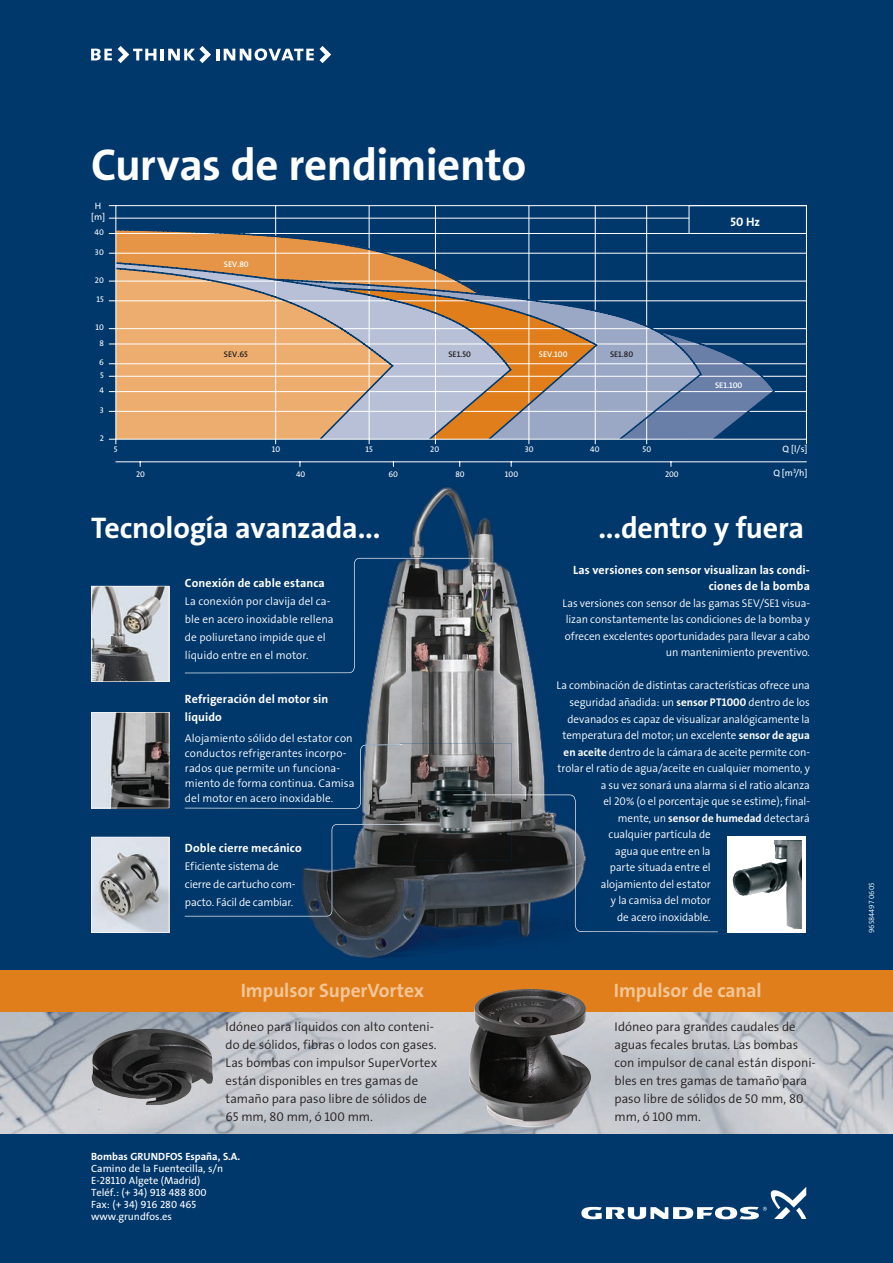
<style>
.page{position:relative;width:893px;height:1263px;background:#fff}
.page>*{position:absolute;margin:0;border:0;box-sizing:border-box;transform-origin:0 0}
.t1{font:45px "The Sans Grundfos 7 B";letter-spacing:-.01em;color:#fff}
.t2{font:30px "The Sans Grundfos 7 B";letter-spacing:-.01em;color:#fff}
.t3{font:19.5px "The Sans Grundfos 7 B";letter-spacing:-.005em;color:#f3c597}
.t4{font:12.75px/18px "The Sans Grundfos 4 SL";color:#231f20}
.t5{font:12.3px "The Sans Grundfos 7 B";color:#fff}
.t6{font:12px/18px "The Sans Grundfos 7 B";letter-spacing:.01em;color:#fff}
.t7{font:11.25px/18px "The Sans Grundfos 4 SL";letter-spacing:-.005em;color:#fff}
.t8{font:10.5px/12px "The Sans Grundfos 5 R";color:#fff}
.t9{font:10.5px "The Sans Grundfos 7 B";color:#fff}
.t10{font:9.3px/10.4px "The Sans Grundfos 5 R";color:#fff;text-align:center}
.t11{font:8.25px "The Sans Grundfos 5 R";color:#fff}
.t12{font:8.25px "The Sans Grundfos 6 SB";color:#fff}
.t13{font:8.25px "The Sans Grundfos 6 SB";color:#231f20}
.t14{font:7.5px "The Sans Grundfos 4 SL";color:#fff}
.s1{font-family:"The Sans Grundfos 7 B"}
</style>
<div class="page">
<div style="left:0;top:119px;width:892px;height:1030px;background:#00386c"></div>
<img style="left:0;top:1011px;width:892px;height:123px">
<img style="left:273px;top:487px;width:317px;height:448px">
<div style="left:0;top:0;width:892px;height:124px;background:#00386c"></div>
<div style="left:0;top:1134px;width:892px;height:128px;background:#00386c"></div>
<svg style="left:581px;top:1188px;width:224px;height:30px"></svg>
<svg style="left:91px;top:49px;width:21px;height:11px"></svg>
<svg style="left:118px;top:46px;width:195px;height:17px"></svg>
<svg style="left:319px;top:46px;width:12px;height:17px"></svg>
<hr style="left:275px;top:205px;width:1px;height:234px;background:#fff">
<hr style="left:369px;top:205px;width:1px;height:234px;background:#fff">
<hr style="left:435px;top:205px;width:1px;height:234px;background:#fff">
<hr style="left:528px;top:205px;width:1px;height:234px;background:#fff">
<hr style="left:594px;top:205px;width:1px;height:234px;background:#fff">
<svg style="left:620px;top:439px;width:153px;height:5px"></svg>
<hr style="left:646px;top:205px;width:1px;height:234px;background:#fff">
<hr style="left:116px;top:411px;width:690px;height:1px;background:#fff">
<hr style="left:116px;top:391px;width:690px;height:1px;background:#fff">
<hr style="left:116px;top:376px;width:690px;height:1px;background:#fff">
<hr style="left:116px;top:363px;width:690px;height:1px;background:#fff">
<hr style="left:116px;top:343px;width:690px;height:1px;background:#fff">
<hr style="left:116px;top:328px;width:690px;height:1px;background:#fff">
<hr style="left:116px;top:300px;width:690px;height:1px;background:#fff">
<hr style="left:116px;top:281px;width:690px;height:1px;background:#fff">
<hr style="left:116px;top:253px;width:690px;height:1px;background:#fff">
<svg style="left:109px;top:233px;width:486px;height:211px"></svg>
<hr style="left:116px;top:218px;width:572px;height:1px;background:#fff">
<svg style="left:114px;top:228px;width:662px;height:165px"></svg>
<div style="left:688px;top:205px;width:118px;height:29px;border:1px solid #fff"></div>
<svg style="left:268px;top:277px;width:508px;height:160px"></svg>
<hr style="left:116px;top:461px;width:690px;height:1px;background:#fff">
<div style="left:115px;top:205px;width:691px;height:234px;border:1px solid #fff"></div>
<svg style="left:91px;top:585px;width:78px;height:96px;background:#a5a8ad"></svg>
<svg style="left:91px;top:836px;width:78px;height:96px;background:#b8bcc1"></svg>
<svg style="left:91px;top:712px;width:78px;height:96px;background:#898b8d"></svg>
<img style="left:377px;top:488px;width:208px;height:458px">
<img style="left:92px;top:1028px;width:121px;height:76px">
<div style="left:0;top:969px;width:892px;height:42px;background:#df7e1a"></div>
<img style="left:468px;top:988px;width:122px;height:139px">
<svg style="left:185px;top:557px;width:299px;height:116px"></svg>
<svg style="left:185px;top:744px;width:405px;height:187px"></svg>
<svg style="left:727px;top:836px;width:78px;height:96px;background:#babebf"></svg>
<h1 class="t1" style="left:91px;top:141px;width:436px">Curvas de rendimiento</h1>
<p class="t10" style="left:91px;top:201px;width:16px">H [m]</p>
<p class="t11" style="left:95px;top:228px;width:11px">40</p>
<p class="t11" style="left:95px;top:248px;width:10px">30</p>
<p class="t11" style="left:95px;top:275px;width:10px">20</p>
<p class="t11" style="left:96px;top:295px;width:9px">15</p>
<p class="t11" style="left:95px;top:323px;width:10px">10</p>
<p class="t11" style="left:99px;top:338px;width:6px">8</p>
<p class="t11" style="left:99px;top:358px;width:6px">6</p>
<p class="t11" style="left:100px;top:370px;width:5px">5</p>
<p class="t11" style="left:99px;top:386px;width:6px">4</p>
<p class="t11" style="left:100px;top:406px;width:6px">3</p>
<p class="t11" style="left:100px;top:433px;width:6px">2</p>
<p class="t12" style="left:224px;top:259px;width:26px">SEV.80</p>
<p class="t13" style="left:224px;top:350px;width:25px">SEV.65</p>
<p class="t13" style="left:448px;top:350px;width:24px">SE1.50</p>
<p class="t13" style="left:609px;top:350px;width:25px">SE1.80</p>
<p class="t12" style="left:538px;top:350px;width:30px">SEV.100</p>
<p class="t11" style="left:114px;top:445px;width:5px">5</p>
<p class="t11" style="left:272px;top:445px;width:10px">10</p>
<p class="t11" style="left:365px;top:445px;width:9px">15</p>
<p class="t11" style="left:430px;top:445px;width:10px">20</p>
<p class="t11" style="left:524px;top:445px;width:10px">30</p>
<p class="t11" style="left:590px;top:445px;width:11px">40</p>
<p class="t11" style="left:642px;top:445px;width:10px">50</p>
<p class="t11" style="left:136px;top:469px;width:10px">20</p>
<p class="t11" style="left:296px;top:469px;width:11px">40</p>
<p class="t11" style="left:388px;top:469px;width:11px">60</p>
<p class="t11" style="left:455px;top:469px;width:11px">80</p>
<p class="t11" style="left:504px;top:469px;width:15px">100</p>
<p class="t11" style="left:664px;top:469px;width:15px">200</p>
<p class="t5" style="left:730px;top:215px;width:31px">50 Hz</p>
<p class="t12" style="left:714px;top:380px;width:29px">SE1.100</p>
<p class="t10" style="left:782px;top:444px;width:26px">Q [l/s]</p>
<p class="t10" style="left:773px;top:468px;width:36px">Q [m<sup>3</sup>/h]</p>
<h2 class="t2" style="left:91px;top:512px;width:291px">Tecnología avanzada...</h2>
<h2 class="t2" style="left:598px;top:512px;width:207px">...dentro y fuera</h2>
<p class="t6" style="left:185px;top:574px;width:141px">Conexión de cable estanca</p>
<p class="t7" style="left:185px;top:593px;width:150px">La conexión por clavija del ca&shy;ble en acero inoxidable rellena de poliuretano impide que el líquido entre en el motor.</p>
<p class="t6" style="left:185px;top:690px;width:145px">Refrigeración del motor sin líquido</p>
<p class="t7" style="left:185px;top:731px;width:171px;line-height:15px">Alojamiento sólido del estator con conductos refrigerantes incorpo&shy;rados que permite un funciona&shy;miento de forma continua. Camisa del motor en acero inoxidable.</p>
<p class="t6" style="left:185px;top:838px;width:118px">Doble cierre mecánico</p>
<p class="t7" style="left:185px;top:857px;width:112px">Eficiente sistema de cierre de cartucho com&shy;pacto. Fácil de cambiar.</p>
<p class="t6" style="left:572px;top:562px;width:238px;line-height:16.5px;text-align:right">Las versiones con sensor visualizan las condi&shy;ciones de la bomba</p>
<p class="t7" style="left:562px;top:595px;width:249px;line-height:16.5px;text-align:right">Las versiones con sensor de las gamas SEV/SE1 visua&shy;lizan constantemente las condiciones de la bomba y ofrecen excelentes oportunidades para llevar a cabo un mantenimiento preventivo.</p>
<p class="t7" style="left:556px;top:677px;width:255px">La combinación de distintas características ofrece una</p>
<p class="t7" style="left:569px;top:693px;width:242px">seguridad añadida: un <span class="s1">sensor PT1000</span> dentro de los</p>
<p class="t7" style="left:567px;top:710px;width:244px">devanados es capaz de visualizar analógicamente la</p>
<p class="t7" style="left:562px;top:726px;width:249px">temperatura del motor; un excelente <span class="s1">sensor de agua</span></p>
<p class="t7" style="left:563px;top:743px;width:248px"><span class="s1">en aceite</span> dentro de la cámara de aceite permite con-</p>
<p class="t7" style="left:557px;top:759px;width:254px">trolar el ratio de agua/aceite en cualquier momento, y</p>
<p class="t7" style="left:600px;top:776px;width:211px">a su vez sonará una alarma si el ratio alcanza</p>
<p class="t7" style="left:603px;top:792px;width:208px">el 20% (o el porcentaje que se estime); final-</p>
<p class="t7" style="left:617px;top:809px;width:193px">mente, un <span class="s1">sensor de humedad</span> detectará</p>
<p class="t7" style="left:608px;top:825px;width:104px">cualquier partícula de</p>
<p class="t7" style="left:614px;top:842px;width:97px">agua que entre en la</p>
<p class="t7" style="left:609px;top:858px;width:102px">parte situada entre el</p>
<p class="t7" style="left:600px;top:875px;width:111px">alojamiento del estator</p>
<p class="t7" style="left:610px;top:891px;width:101px">y la camisa del motor</p>
<p class="t7" style="left:617px;top:908px;width:95px">de acero inoxidable.</p>
<h3 class="t3" style="left:241px;top:980px;width:185px">Impulsor SuperVortex</h3>
<h3 class="t3" style="left:613px;top:980px;width:149px">Impulsor de canal</h3>
<p class="t4" style="left:225px;top:1017px;width:213px">Idóneo para líquidos con alto conteni&shy;do de sólidos, fibras o lodos con gases.<br>Las bombas con impulsor SuperVortex están disponibles en tres gamas de tamaño para paso libre de sólidos de 65 mm, 80 mm, ó 100 mm.</p>
<p class="t4" style="left:614px;top:1017px;width:202px">Idóneo para grandes caudales de aguas fecales brutas. Las bombas con impulsor de canal están disponi&shy;bles en tres gamas de tamaño para paso libre de sólidos de 50 mm, 80 mm, ó 100 mm.</p>
<p class="t9" style="left:91px;top:1150px;width:151px">Bombas GRUNDFOS España, S.A.</p>
<p class="t8" style="left:91px;top:1162px;width:134px">Camino de la Fuentecilla, s/n<br>E-28110 Algete (Madrid)<br>Teléf.: (+ 34) 918 488 800<br>Fax: (+ 34) 916 280 465 www.grundfos.es</p>
<p class="t14" style="left:867px;top:932px;width:52px;rotate:-90deg">96584497 0605</p>
</div>
